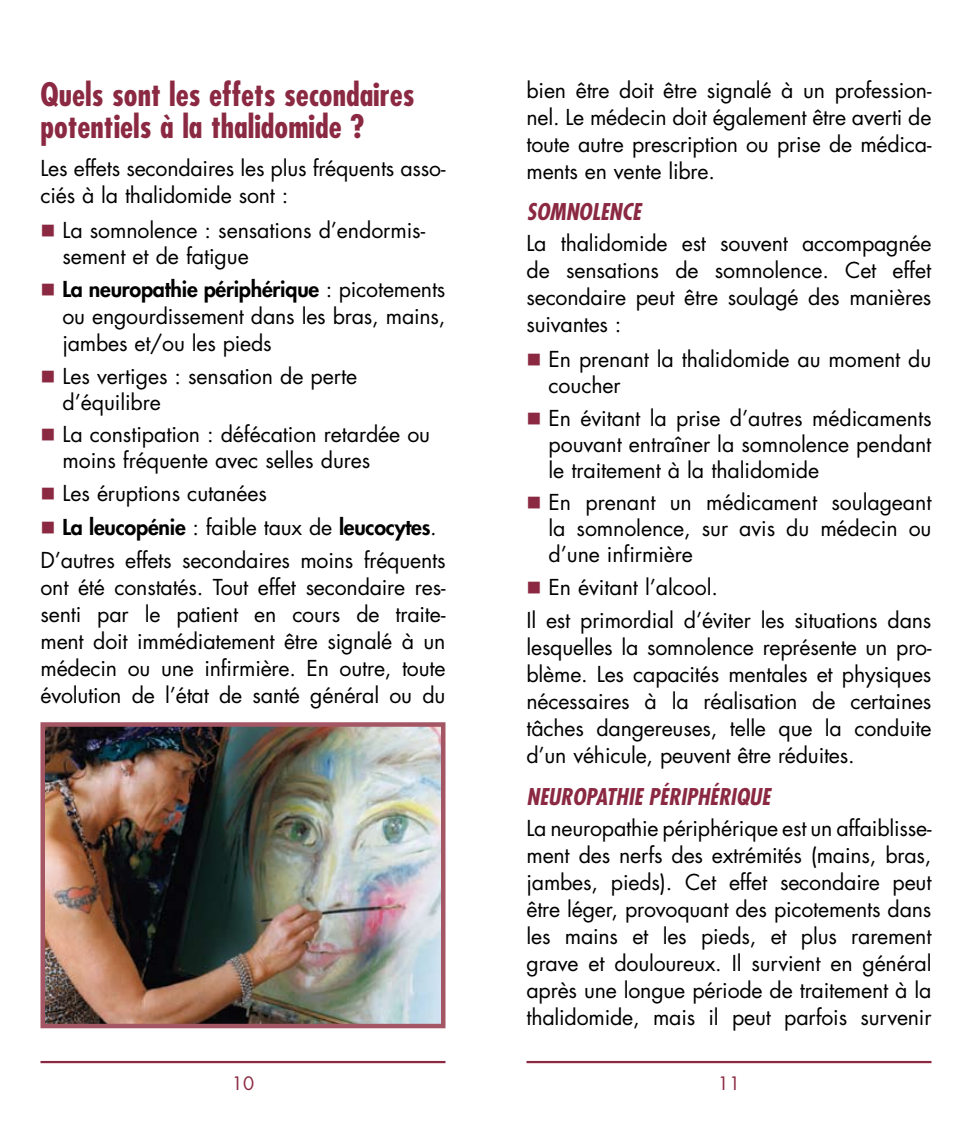
<style>
.page{position:relative;width:972px;height:1134px;background:#fff}
.page>*{position:absolute;margin:0;border:0;box-sizing:border-box;transform-origin:0 0}
.t1{font:700 condensed 31.5px/31.5px "Futura";color:#8b2942}
.t2{font:italic 700 condensed 22.5px "Futura";color:#8b2942}
.t3{font:21.38px/27px "Futura";letter-spacing:-.01em;color:#000;text-align:justify}
.t4{font:18px "Futura";color:#8b2942}
.s1{color:#8b2942}
.s2{font-weight:800}
</style>
<div class="page">
<hr style="left:526px;top:1061px;width:406px;height:2px;background:#8b2942">
<hr style="left:40px;top:1061px;width:406px;height:2px;background:#8b2942">
<img style="left:45px;top:727px;width:396px;height:296px">
<div style="left:40px;top:722px;width:406px;height:306px;border:4px solid #a45664"></div>
<h1 class="t1" style="left:40px;top:78px;width:376px">Quels sont les effets secondaires potentiels à la thalidomide ?</h1>
<p class="t3" style="left:40px;top:154px;width:407px">Les effets secondaires les plus fréquents asso&shy;ciés à la thalidomide sont :</p>
<p class="t3" style="left:63px;top:217px;width:364px;line-height:25.9px;text-indent:-22px"><span class="s1">■</span> La somnolence : sensations d’endormis&shy;sement et de fatigue</p>
<p class="t3" style="left:62px;top:276px;width:385px;text-indent:-22px"><span class="s1">■</span> <span class="s2">La neuropathie périphérique</span> : picotements ou engourdis-sement dans les bras, mains, jambes et/ou les pieds</p>
<p class="t3" style="left:63px;top:363px;width:296px;line-height:25.9px;text-indent:-22px"><span class="s1">■</span> Les vertiges : sensation de perte d’équilibre</p>
<p class="t3" style="left:63px;top:421px;width:369px;line-height:25.9px;text-indent:-22px"><span class="s1">■</span> La constipation : défécation retardée ou moins fréquente avec selles dures</p>
<p class="t3" style="left:40px;top:479px;width:228px"><span class="s1">■</span> Les éruptions cutanées</p>
<p class="t3" style="left:40px;top:510px;width:407px;line-height:33.8px"><span class="s1">■</span> <span class="s2">La leucopénie</span> : faible taux de <span class="s2">leucocytes</span>.<br>D’autres effets secondaires moins fréquents</p>
<p class="t3" style="left:40px;top:574px;width:407px">ont été constatés. Tout effet secondaire res&shy;senti par le patient en cours de traite&shy;ment doit immédiatement être signalé à un médecin ou une infirmière. En outre, toute évolution de l’état de santé général ou du</p>
<p class="t4" style="left:232px;top:1071px;width:24px">10</p>
<p class="t3" style="left:526px;top:76px;width:407px">bien être doit être signalé à un profession&shy;nel. Le médecin doit également être averti de toute autre prescription ou prise de médica&shy;ments en vente libre.</p>
<p class="t2" style="left:526px;top:198px;width:116px">SOMNOLENCE</p>
<p class="t3" style="left:526px;top:230px;width:407px">La thalidomide est souvent accompagnée de sensations de somnolence. Cet effet secondaire peut être soulagé des manières suivantes :</p>
<p class="t3" style="left:549px;top:346px;width:384px;line-height:25.9px;text-indent:-22px"><span class="s1">■</span> En prenant la thalidomide au moment du coucher</p>
<p class="t3" style="left:549px;top:405px;width:385px;line-height:25.9px;text-indent:-22px"><span class="s1">■</span> En évitant la prise d’autres médicaments pouvant entraîner la somnolence pendant le traitement à la thalidomide</p>
<p class="t3" style="left:549px;top:489px;width:384px;line-height:25.9px;text-indent:-22px"><span class="s1">■</span> En prenant un médicament soulageant la somnolence, sur avis du médecin ou d’une infirmière</p>
<p class="t3" style="left:526px;top:570px;width:406px;line-height:33.8px"><span class="s1">■</span> En évitant l’alcool.<br>Il est primordial d’éviter les situations dans</p>
<p class="t3" style="left:526px;top:634px;width:407px">lesquelles la somnolence représente un pro&shy;blème. Les capacités mentales et physiques nécessaires à la réalisation de certaines tâches dangereuses, telle que la conduite d’un véhicule, peuvent être réduites.</p>
<p class="t2" style="left:526px;top:782px;width:245px">NEUROPATHIE PÉRIPHÉRIQUE</p>
<p class="t3" style="left:526px;top:814px;width:407px">La neuropathie périphérique est un affaiblisse&shy;ment des nerfs des extrémités (mains, bras, jambes, pieds). Cet effet secondaire peut être léger, provoquant des picotements dans les mains et les pieds, et plus rarement grave et douloureux. Il survient en général après une longue période de traitement à la thalidomide, mais il peut parfois survenir</p>
<p class="t4" style="left:718px;top:1071px;width:24px">11</p>
</div>
